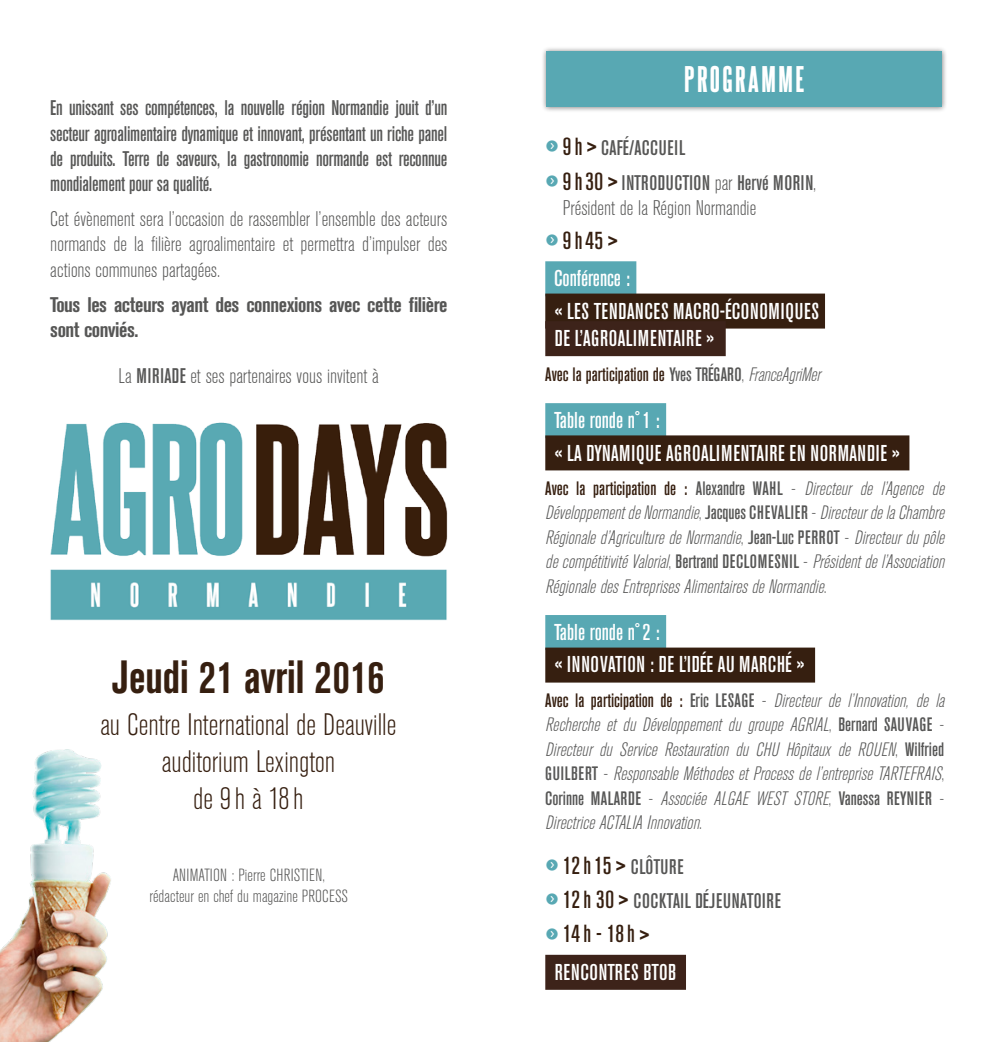
<style>
.page{position:relative;width:993px;height:1042px;background:#fff}
.page>*{position:absolute;margin:0;border:0;box-sizing:border-box;transform-origin:0 0}
.t1{font:700 condensed 46.2px "Akzidenz Grotesk BE";color:#361f10;scale:.9 1}
.t2{font:31.5px "Steelfish Eb";letter-spacing:.08em;color:#fff}
.t3{font:300 condensed 30.8px/36.9px "Akzidenz Grotesk BE";color:#361f10;text-align:center}
.t4{font:500 condensed 24.5px "Akzidenz Grotesk BE";letter-spacing:.125em;color:#361f10}
.t5{font:500 condensed 22.75px/32.2px "Akzidenz Grotesk BE";letter-spacing:.02em;color:#fff}
.t6{font:300 condensed 21px/25.2px "Akzidenz Grotesk BE";color:#565655;text-align:justify}
.t7{font:500 condensed 21px/25.2px "Akzidenz Grotesk BE";color:#565655;text-align:justify}
.t8{font:500 condensed 21px/34.3px "Akzidenz Grotesk BE";letter-spacing:.03em;color:#565655}
.t9{font:700 condensed 21px/25.2px "Akzidenz Grotesk BE";letter-spacing:-.02em;color:#565655}
.t10{font:italic 300 condensed 19.25px/24.5px "Akzidenz Grotesk BE";color:#565655;text-align:justify}
.t11{font:500 condensed 19.25px "Akzidenz Grotesk BE";color:#361f10}
.t12{font:300 condensed 17.5px/21px "Akzidenz Grotesk BE";color:#565655;text-align:center}
.s1{font-weight:500}
.s2{font-family:"Button Bonus Circle Negative";font-weight:400;font-stretch:normal;font-size:14px;color:#58a8b3}
.s3{font-size:24.5px;color:#361f10}
.s4{font-weight:800;font-stretch:normal;font-size:17.5px;color:#361f10}
.s5{font-weight:300}
.s6{font-weight:800;font-stretch:normal;font-size:17.5px}
.s7{color:#565655}
.s8{font-weight:300;color:#565655}
.s9{font-weight:300;font-style:italic;color:#565655}
.s10{font-weight:500;font-style:normal;color:#361f10}
.s11{font-weight:500;font-style:normal}
.s12{font-style:normal}
</style>
<div class="page">
<div style="left:545px;top:261px;width:91px;height:35px;background:#58a8b3"></div>
<div style="left:545px;top:293px;width:279px;height:35px;background:#361f10"></div>
<div style="left:545px;top:321px;width:180px;height:35px;background:#3d231a"></div>
<div style="left:545px;top:403px;width:121px;height:35px;background:#58a8b3"></div>
<div style="left:545px;top:435px;width:364px;height:35px;background:#361f10"></div>
<div style="left:545px;top:615px;width:121px;height:35px;background:#58a8b3"></div>
<div style="left:545px;top:647px;width:269px;height:35px;background:#361f10"></div>
<div style="left:545px;top:955px;width:140px;height:35px;background:#3d231a"></div>
<div style="left:541px;top:46px;width:406px;height:67px;background:#000;opacity:.5"></div>
<div style="left:546px;top:51px;width:395px;height:56px;background:#58a8b3"></div>
<img style="left:0;top:749px;width:111px;height:293px">
<img style="left:50px;top:422px;width:398px;height:199px">
<p class="t7" style="left:50px;top:96px;width:398px">En unissant ses compétences, la nouvelle région Normandie jouit d’un secteur agroalimentaire dynamique et innovant, présentant un riche panel de produits. Terre de saveurs, la gastronomie normande est reconnue mondialement pour sa qualité.</p>
<p class="t6" style="left:50px;top:207px;width:398px">Cet évènement sera l’occasion de rassembler l’ensemble des acteurs normands de la filière agroalimentaire et permettra d’impulser des actions communes partagées.</p>
<p class="t9" style="left:50px;top:292px;width:398px">Tous les acteurs ayant des connexions avec cette filière sont conviés.</p>
<p class="t6" style="left:118px;top:364px;width:261px">La <span class="s1">MIRIADE</span> et ses partenaires vous invitent à</p>
<h1 class="t1" style="left:112px;top:650px;width:303px">Jeudi 21 avril 2016</h1>
<h3 class="t3" style="left:100px;top:707px;width:297px">au Centre International de Deauville auditorium Lexington<br>de 9h à 18h</h3>
<p class="t12" style="left:149px;top:865px;width:200px">ANIMATION : Pierre CHRISTIEN, rédacteur en chef du magazine PROCESS</p>
<h2 class="t2" style="left:684px;top:60px;width:121px">PROGRAMME</h2>
<p class="t8" style="left:545px;top:131px;width:272px"><span class="s2">f</span> <span class="s3">9h</span> <span class="s4">&gt;</span> CAFÉ/ACCUEIL<br><span class="s2">f</span> <span class="s3">9h30</span> <span class="s4">&gt;</span> INTRODUCTION <span class="s5">par</span> Hervé MORIN<span class="s5">,</span></p>
<p class="t6" style="left:562px;top:196px;width:195px">Président de la Région Normandie</p>
<p class="t4" style="left:545px;top:227px;width:73px"><span class="s2">f</span> 9h45 <span class="s6">&gt;</span></p>
<p class="t5" style="left:554px;top:263px;width:266px">Conférence :<br>« LES TENDANCES MACRO-ÉCONOMIQUES</p>
<p class="t5" style="left:554px;top:322px;width:161px">DE L’AGROALIMENTAIRE »</p>
<p class="t11" style="left:545px;top:364px;width:281px">Avec la participation de <span class="s7">Yves TRÉGARO</span><span class="s8">,</span> <span class="s9">FranceAgriMer</span></p>
<p class="t5" style="left:554px;top:405px;width:347px">Table ronde n<sup>°</sup> 1 :<br>« LA DYNAMIQUE AGROALIMENTAIRE EN NORMANDIE »</p>
<p class="t10" style="left:545px;top:477px;width:405px"><span class="s10">Avec la participation de :</span> <span class="s11">Alexandre WAHL</span> <span class="s12">-</span> Directeur de l’Agence de DéveloppementdeNormandie<span class="s12">,</span> <span class="s11">J a c q u e s C H E V A L I E R</span> <span class="s12">-</span> DirecteurdelaChambre Régionaled’AgriculturedeNormandie<span class="s12">,</span> <span class="s11">J e a n - L u c P E R R O T</span> <span class="s12">-</span> Directeurdupôle decompétitivitéValorial<span class="s12">,</span> <span class="s11">B e r t r a n d D E C L O M E S N I L</span> <span class="s12">-</span> Présidentdel’Association RégionaledesEntreprisesAlimentairesdeNormandie<span class="s12">.</span></p>
<p class="t5" style="left:554px;top:617px;width:251px">Table ronde n<sup>°</sup> 2 :<br>« INNOVATION : DE L’IDÉE AU MARCHÉ »</p>
<p class="t10" style="left:545px;top:688px;width:405px;text-align:left"><span class="s10">Avec la participation de :</span> <span class="s11">Eric LESAGE</span> <span class="s12">-</span> Directeur de l’Innovation, de la Recherche et du Développement du groupe AGRIAL<span class="s12">,</span> <span class="s11">B e r n a r d S A U V A G E</span> <span class="s12">- </span>Directeur du Service Restauration du CHU Hôpitaux de ROUEN<span class="s12">,</span> <span class="s11">W i l f r i e d G U I L B E R T</span> <span class="s12">-</span> ResponsableMéthodesetProcessdel’entrepriseTARTEFRAIS<span class="s12">, </span><span class="s11">Corinne MALARDE</span> <span class="s12">-</span> Associée ALGAE WEST STORE<span class="s12">,</span> <span class="s11">Vanessa REYNIER</span> <span class="s12">- </span>DirectriceACTALIAInnovation<span class="s12">.</span></p>
<p class="t8" style="left:545px;top:849px;width:237px"><span class="s2">f</span> <span class="s3">12h15</span> <span class="s4">&gt;</span> CLÔTURE<br><span class="s2">f</span> <span class="s3">12h 30</span> <span class="s4">&gt;</span> COCKTAIL DÉJEUNATOIRE</p>
<p class="t4" style="left:545px;top:920px;width:105px"><span class="s2">f</span> 14h - 18h <span class="s6">&gt;</span></p>
<p class="t5" style="left:554px;top:956px;width:123px">RENCONTRES BTOB</p>
</div>
